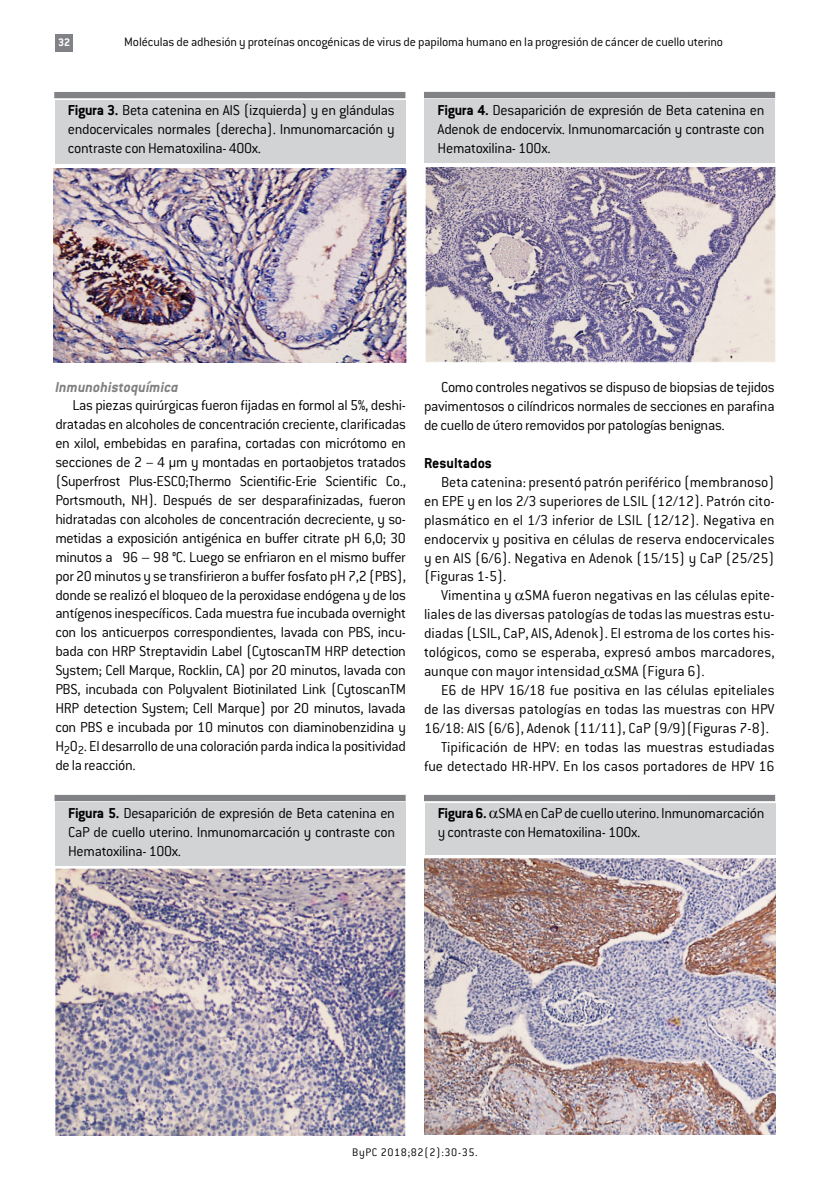
<style>
.page{position:relative;width:830px;height:1191px;background:#fff}
.page>*{position:absolute;margin:0;border:0;box-sizing:border-box;transform-origin:0 0}
.t1{font:300 15.75px/18.9px "Conduit ITC";letter-spacing:-.02em;color:#000;text-align:justify}
.t2{font:300 15.75px/18.9px "Conduit ITC";color:#000;text-align:right}
.t3{font:italic 700 15.75px "Conduit ITC";color:#808080}
.t4{font:700 15.75px "Conduit ITC";color:#000}
.t5{font:300 13.5px "Conduit ITC";letter-spacing:-.01em;color:#000}
.t6{font:300 12px "Conduit ITC";letter-spacing:.05em;color:#000}
.t7{font:700 12px "Conduit ITC";color:#fff}
.s1{font-weight:700}
</style>
<div class="page">
<div style="left:56px;top:34px;width:17px;height:17px;background:#808285"></div>
<img style="left:54px;top:168px;width:353px;height:194px">
<div style="left:55px;top:100px;width:350px;height:63px;background:#d1d3d4"></div>
<div style="left:54px;top:92px;width:351px;height:6px;background:#808285"></div>
<div style="left:424px;top:100px;width:350px;height:63px;background:#d1d3d4"></div>
<div style="left:424px;top:92px;width:350px;height:6px;background:#808285"></div>
<img style="left:425px;top:168px;width:350px;height:195px">
<div style="left:55px;top:802px;width:350px;height:64px;background:#d1d3d4"></div>
<div style="left:54px;top:795px;width:351px;height:6px;background:#808285"></div>
<img style="left:55px;top:868px;width:351px;height:267px">
<div style="left:424px;top:802px;width:350px;height:52px;background:#d1d3d4"></div>
<div style="left:424px;top:795px;width:350px;height:6px;background:#808285"></div>
<img style="left:424px;top:858px;width:350px;height:276px">
<p class="t7" style="left:58px;top:35px;width:13px">32</p>
<p class="t5" style="left:124px;top:33px;width:600px">Moléculas de adhesión y proteínas oncogénicas de virus de papiloma humano en la progresión de cáncer de cuello uterino</p>
<p class="t1" style="left:68px;top:100px;width:328px"><span class="s1">Figura 3.</span> Beta catenina en AIS (izquierda) y en glándulas endocervicales normales (derecha). Inmunomarcación y contraste con Hematoxilina- 400x.</p>
<p class="t1" style="left:437px;top:100px;width:328px"><span class="s1">Figura 4.</span> Desaparición de expresión de Beta catenina en Adenok de endocervix. Inmunomarcación y contraste con Hematoxilina- 100x.</p>
<p class="t3" style="left:55px;top:377px;width:125px">Inmunohistoquímica</p>
<p class="t1" style="left:55px;top:395px;width:352px;text-indent:17px">Las piezas quirúrgicas fueron fijadas en formol al 5%, deshi&shy;dratadas en alcoholes de concentración creciente, clarificadas en xilol, embebidas en parafina, cortadas con micrótomo en secciones de 2 − 4 μm y montadas en portaobjetos tratados (Superfrost Plus-ESCO;Thermo Scientific-Erie Scientific Co., Portsmouth, NH). Después de ser desparafinizadas, fueron hidratadas con alcoholes de concentración decreciente, y so&shy;metidas a exposición antigénica en buffer citrate pH 6,0; 30 minutos a 96 – 98 °C. Luego se enfriaron en el mismo buffer por 20 minutos y se transfirieron a buffer fosfato pH 7,2 (PBS), donde se realizó el bloqueo de la peroxidase endógena y de los antígenos inespecíficos. Cada muestra fue incubada overnight con los anticuerpos correspondientes, lavada con PBS, incu&shy;bada con HRP Streptavidin Label (CytoscanTM HRP detection System; Cell Marque, Rocklin, CA) por 20 minutos, lavada con PBS, incubada con Polyvalent Biotinilated Link (CytoscanTM HRP detection System; Cell Marque) por 20 minutos, lavada con PBS e incubada por 10 minutos con diaminobenzidina y H<sub>2</sub>O<sub>2</sub>. El desarrollo de una coloración parda indica la positividad de la reacción.</p>
<p class="t1" style="left:424px;top:377px;width:352px;text-indent:17px">Como controles negativos se dispuso de biopsias de tejidos pavimentosos o cilíndricos normales de secciones en parafina de cuello de útero removidos por patologías benignas.</p>
<p class="t4" style="left:424px;top:453px;width:69px">Resultados</p>
<p class="t1" style="left:424px;top:472px;width:352px;text-indent:17px">Beta catenina: presentó patrón periférico (membranoso) en EPE y en los 2/3 superiores de LSIL (12/12). Patrón cito&shy;plasmático en el 1/3 inferior de LSIL (12/12). Negativa en endocervix y positiva en células de reserva endocervicales y en AIS (6/6). Negativa en Adenok (15/15) y CaP (25/25) (Figuras 1-5).</p>
<p class="t1" style="left:424px;top:585px;width:352px;text-indent:17px">Vimentina y SMA fueron negativas en las células epite&shy;liales de las diversas patologías de todas las muestras estu&shy;diadas (LSIL, CaP, AIS, Adenok). El estroma de los cortes his&shy;tológicos, como se esperaba, expresó ambos marcadores, aunque con mayor intensidad SMA (Figura 6).</p>
<p class="t1" style="left:424px;top:680px;width:352px;text-indent:17px">E6 de HPV 16/18 fue positiva en las células epiteliales de las diversas patologías en todas las muestras con HPV 16/18: AIS (6/6), Adenok (11/11), CaP (9/9)(Figuras 7-8).</p>
<p class="t2" style="left:424px;top:737px;width:352px">Tipificación de HPV: en todas las muestras estudiadas fue detectado HR-HPV. En los casos portadores de HPV 16</p>
<p class="t1" style="left:68px;top:803px;width:328px"><span class="s1">Figura 5.</span> Desaparición de expresión de Beta catenina en CaP de cuello uterino. Inmunomarcación y contraste con Hematoxilina- 100x.</p>
<p class="t1" style="left:437px;top:803px;width:328px"><span class="s1">Figura 6.</span> SMA en CaP de cuello uterino. Inmunomarcación y contraste con Hematoxilina- 100x.</p>
<p class="t6" style="left:352px;top:1145px;width:127px">ByPC 2018;82(2):30-35.</p>
</div>
